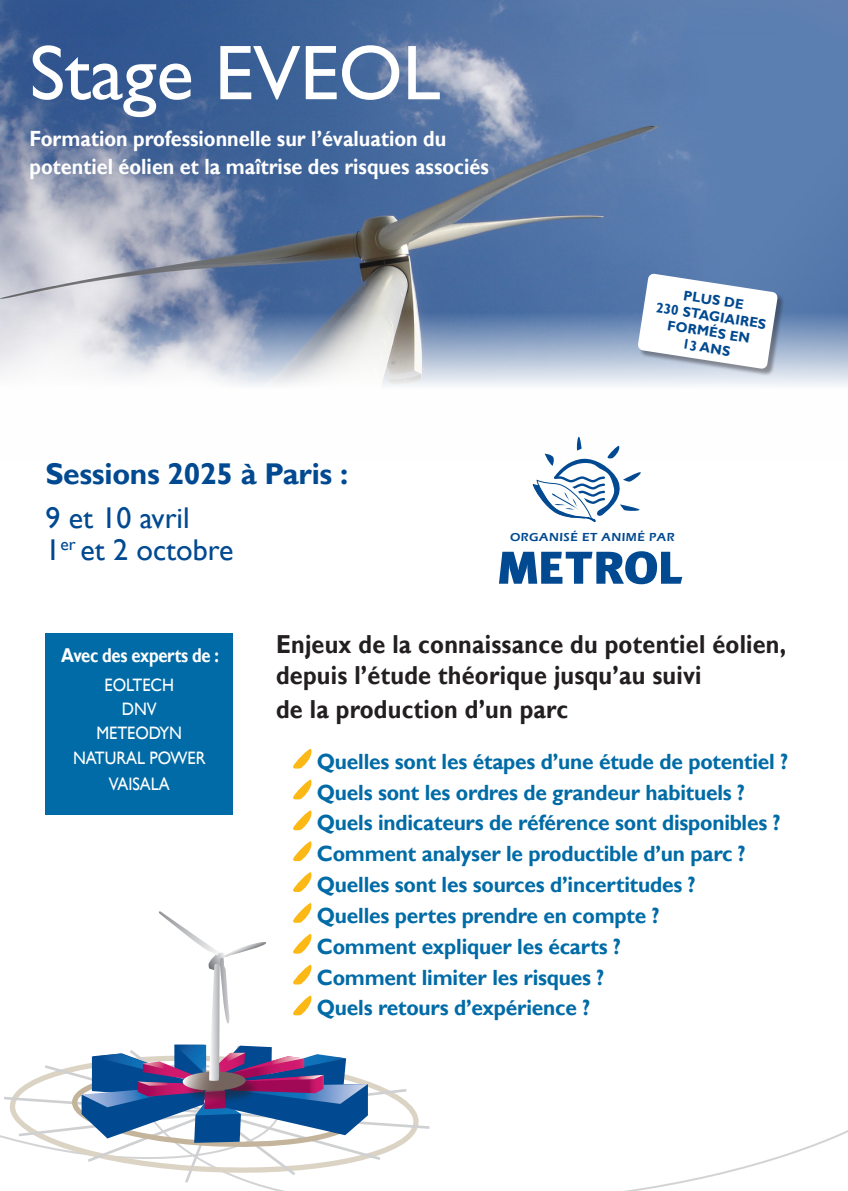
<style>
.page{position:relative;width:848px;height:1191px;background:#fff}
.page>*{position:absolute;margin:0;border:0;box-sizing:border-box;transform-origin:0 0}
.t1{font:78px "Gill Sans";letter-spacing:-.005em;color:#fff}
.t2{font:30px/32px "Gill Sans";color:#014990}
.t3{font:700 30px "Gill Sans";letter-spacing:-.01em;color:#014990}
.t4{font:700 26px/31.2px "Gill Sans";letter-spacing:.01em;color:#231f20;scale:.9 1}
.t5{font:700 22px/30.8px "Gill Sans";letter-spacing:-.01em;color:#006ba6;scale:.95 1}
.t6{font:700 22px/28px "Gill Sans";color:#fff;scale:.9 1}
.t7{font:700 20px "Gill Sans";letter-spacing:-.02em;color:#fff;scale:.83 1}
.t8{font:18px/23.8px "Gill Sans";letter-spacing:-.005em;color:#fff;text-align:center;scale:.91 1}
.t9{font:700 14px/16px "Gill Sans";color:#014990;text-align:center}
.t10{font:600 12px "Eras ITC";letter-spacing:.04em;color:#014990;scale:1.04 1}
</style>
<div class="page">
<img style="left:1px;top:0;width:847px;height:386px">
<svg style="left:293px;top:748px;width:19px;height:21px"></svg>
<svg style="left:293px;top:779px;width:19px;height:21px"></svg>
<svg style="left:293px;top:810px;width:19px;height:21px"></svg>
<svg style="left:293px;top:841px;width:19px;height:21px"></svg>
<svg style="left:293px;top:872px;width:19px;height:20px"></svg>
<svg style="left:499px;top:551px;width:183px;height:33px"></svg>
<svg style="left:532px;top:436px;width:109px;height:87px"></svg>
<svg style="left:1px;top:903px;width:429px;height:282px"></svg>
<div style="left:45px;top:633px;width:188px;height:182px;background:#006ba6"></div>
<div style="left:639px;top:275px;width:145px;height:101px;background:#231f20;opacity:.41"></div>
<svg style="left:637px;top:273px;width:140px;height:96px"></svg>
<h1 class="t1" style="left:29px;top:28px;width:412px">Stage EVEOL</h1>
<p class="t6" style="left:29px;top:125px;width:512px">Formation professionnelle sur l’évaluation du potentiel éolien et la maîtrise des risques associés</p>
<h2 class="t3" style="left:45px;top:456px;width:304px">Sessions 2025 à Paris :</h2>
<h2 class="t2" style="left:45px;top:502px;width:189px">9 et 10 avril<br>1<sup>er</sup> et 2 octobre</h2>
<p class="t9" style="left:660px;top:284px;width:113px;rotate:9deg">PLUS DE<br>230 STAGIAIRES<br>FORMÉS EN<br>13 ANS</p>
<p class="t10" style="left:510px;top:530px;width:160px">ORGANISÉ ET ANIMÉ PAR</p>
<p class="t7" style="left:61px;top:643px;width:192px">Avec des experts de :</p>
<p class="t8" style="left:97px;top:673px;width:95px">EOLTECH<br>DNV<br>METEODYN</p>
<p class="t8" style="left:73px;top:745px;width:147px;line-height:25.4px">NATURAL POWER<br>VAISALA</p>
<p class="t4" style="left:276px;top:629px;width:568px">Enjeux de la connaissance du potentiel éolien, depuis l’étude théorique jusqu’au suivi</p>
<p class="t4" style="left:276px;top:694px;width:326px">de la production d’un parc</p>
<p class="t5" style="left:317px;top:746px;width:497px">Quelles sont les étapes d’une étude de potentiel ?<br>Quels sont les ordres de grandeur habituels ?<br>Quels indicateurs de référence sont disponibles ?<br>Comment analyser le productible d’un parc ?<br>Quelles sont les sources d’incertitudes ?<br>Quelles pertes prendre en compte ?<br>Comment expliquer les écarts ?<br>Comment limiter les risques ?<br>Quels retours d’expérience ?</p>
</div>
